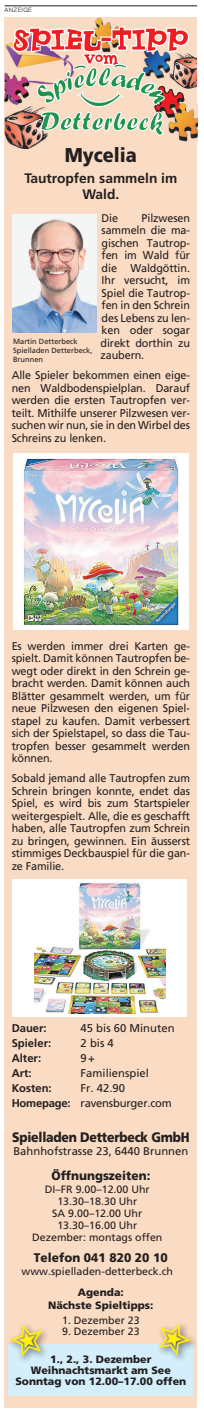
<style>
.page{position:relative;width:204px;height:1415px;background:#fff}
.page>*{position:absolute;margin:0;border:0;box-sizing:border-box;transform-origin:0 0}
.t1{font:900 20px "Frutiger LT Std";color:#231f20;scale:.9 1}
.t2{font:700 13.75px/16.2px "Frutiger LT Std";color:#231f20;text-align:center}
.t3{font:900 13.75px "Frutiger LT Std";letter-spacing:-.02em;color:#231f20;scale:.89 1}
.t4{font:900 12.5px "Frutiger LT Std";color:#231f20;scale:.95 1}
.t5{font:11.25px/12.5px "Frutiger LT Std";letter-spacing:-.01em;color:#231f20;text-align:justify;scale:.96 1}
.t6{font:11.25px/15px "Frutiger LT Std";letter-spacing:-.01em;color:#231f20}
.t7{font:700 11.25px "Frutiger LT Std";color:#231f20}
.t8{font:10.62px/11.9px "Frutiger LT Std";color:#231f20;text-align:center}
.t9{font:900 10.62px/11.2px "Frutiger LT Std";color:#231f20;text-align:center}
.t10{font:7.5px/9px "Frutiger LT Std";color:#231f20}
.t11{font:300 6px "Suisse Intl";letter-spacing:.04em;color:#231f20;scale:1.05 1}
.s1{font-weight:700}
</style>
<div class="page">
<div style="left:5px;top:18px;width:192px;height:1390px;background:#fadbc3"></div>
<img style="left:5px;top:42px;width:6px;height:61px">
<svg style="left:11px;top:18px;width:178px;height:86px"></svg>
<img style="left:5px;top:113px;width:43px;height:37px">
<img style="left:178px;top:109px;width:19px;height:32px">
<img style="left:187px;top:53px;width:10px;height:36px">
<img style="left:14px;top:28px;width:173px;height:108px">
<hr style="left:5px;top:6px;width:192px;height:1px;background:#231f20">
<img style="left:13px;top:215px;width:83px;height:118px">
<div style="left:13px;top:454px;width:175px;height:176px;background:#fff"></div>
<img style="left:23px;top:458px;width:156px;height:168px">
<div style="left:13px;top:879px;width:174px;height:138px;background:#fff"></div>
<img style="left:34px;top:883px;width:131px;height:130px">
<div style="left:9px;top:1344px;width:183px;height:52px;background:#d4effb"></div>
<div style="left:7px;top:1321px;width:44px;height:44px;background:#231f20;opacity:.75"></div>
<div style="left:155px;top:1320px;width:44px;height:44px;background:#231f20;opacity:.75"></div>
<svg style="left:7px;top:1321px;width:40px;height:37px"></svg>
<svg style="left:155px;top:1320px;width:40px;height:38px"></svg>
<p class="t11" style="left:5px;top:6px;width:28px">ANZEIGE</p>
<h1 class="t1" style="left:65px;top:143px;width:82px">Mycelia</h1>
<p class="t2" style="left:24px;top:170px;width:154px">Tautropfen sammeln im<br>Wald.</p>
<p class="t5" style="left:101px;top:212px;width:19px">Die</p>
<p class="t5" style="left:100px;top:212px;width:95px;text-indent:41px">Pilzwesen sammeln die ma&shy;gischen Tautrop&shy;fen im Wald für die Waldgöttin.<br>Ihr versucht, im Spiel die Tautrop&shy;fen in den Schrein des Lebens zu len&shy;ken oder sogar direkt dorthin zu zaubern.</p>
<p class="t5" style="left:12px;top:369px;width:187px">Alle Spieler bekommen einen eige&shy;nen Waldbodenspielplan. Darauf werden die ersten Tautropfen ver&shy;teilt. Mithilfe unserer Pilzwesen ver&shy;suchen wir nun, sie in den Wirbel des Schreins zu lenken.</p>
<p class="t10" style="left:13px;top:337px;width:81px">Martin Detterbeck<br>Spielladen Detterbeck,<br>Brunnen</p>
<p class="t5" style="left:12px;top:640px;width:187px">Es werden immer drei Karten ge&shy;spielt. Damit können Tautropfen be&shy;wegt oder direkt in den Schrein ge&shy;bracht werden. Damit können auch Blätter gesammelt werden, um für neue Pilzwesen den eigenen Spiel&shy;stapel zu kaufen. Damit verbessert sich der Spielstapel, so dass die Tau&shy;tropfen besser gesammelt werden können.</p>
<p class="t5" style="left:12px;top:772px;width:187px">Sobald jemand alle Tautropfen zum Schrein bringen konnte, endet das Spiel, es wird bis zum Startspieler weitergespielt. Alle, die es geschafft haben, alle Tautropfen zum Schrein zu bringen, gewinnen. Ein äusserst stimmiges Deckbauspiel für die gan&shy;ze Familie.</p>
<p class="t7" style="left:12px;top:1022px;width:37px">Dauer:</p>
<p class="t6" style="left:80px;top:1021px;width:95px">45 bis 60 Minuten</p>
<p class="t7" style="left:12px;top:1037px;width:41px">Spieler:</p>
<p class="t6" style="left:80px;top:1036px;width:35px">2 bis 4</p>
<p class="t7" style="left:12px;top:1052px;width:31px">Alter:</p>
<p class="t6" style="left:80px;top:1051px;width:16px">9+</p>
<p class="t7" style="left:12px;top:1067px;width:22px">Art:</p>
<p class="t6" style="left:80px;top:1066px;width:70px">Familienspiel</p>
<p class="t7" style="left:12px;top:1082px;width:42px">Kosten:</p>
<p class="t6" style="left:12px;top:1081px;width:161px;text-indent:69px">Fr. 42.90<br><span class="s1">Homepage:</span> ravensburger.com</p>
<p class="t3" style="left:12px;top:1128px;width:200px">Spielladen Detterbeck GmbH</p>
<p class="t6" style="left:13px;top:1144px;width:176px">Bahnhofstrasse 23, 6440 Brunnen</p>
<p class="t4" style="left:51px;top:1168px;width:105px">Öffnungszeiten:</p>
<p class="t8" style="left:32px;top:1184px;width:131px">DI–FR 9.00–12.00 Uhr<br>13.30–18.30 Uhr<br>SA 9.00–12.00 Uhr<br>13.30–16.00 Uhr<br>Dezember: montags offen</p>
<p class="t4" style="left:34px;top:1250px;width:142px">Telefon 041 820 20 10</p>
<p class="t8" style="left:21px;top:1266px;width:153px">www.spielladen-detterbeck.ch</p>
<p class="t9" style="left:48px;top:1286px;width:107px;line-height:12.5px">Agenda:<br>Nächste Spieltipps:</p>
<p class="t8" style="left:62px;top:1314px;width:79px">1. Dezember 23</p>
<p class="t8" style="left:62px;top:1325px;width:79px">9. Dezember 23</p>
<p class="t9" style="left:15px;top:1353px;width:172px">1., 2., 3. Dezember<br>Weihnachtsmarkt am See<br>Sonntag von 12.00–17.00 offen</p>
</div>
